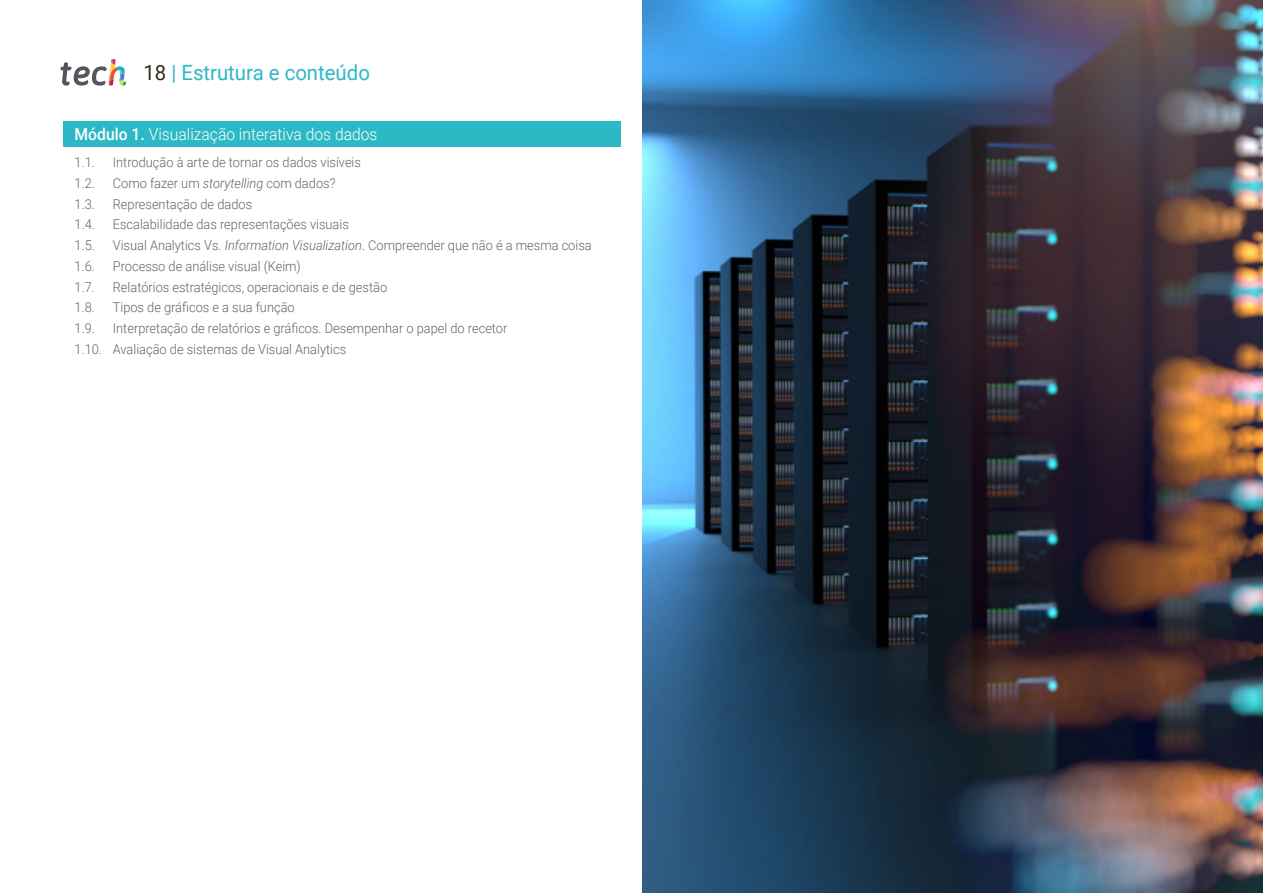
<style>
.page{position:relative;width:1263px;height:893px;background:#fff}
.page>*{position:absolute;margin:0;border:0;box-sizing:border-box;transform-origin:0 0}
.t1{font:21px "Roboto";color:#2db8c5}
.t2{font:300 16.5px "Roboto";color:#fff;scale:.95 1}
.t3{font:300 13.5px/20.7px "Roboto";color:#61646a;scale:.95 1}
.s1{color:#312e20}
.s2{font-weight:500}
.s3{font-style:italic}
</style>
<div class="page">
<div style="left:63px;top:121px;width:558px;height:25px;background:#2db8c5"></div>
<svg style="left:61px;top:59px;width:65px;height:27px"></svg>
<img style="left:642px;top:0;width:621px;height:893px">
<h1 class="t1" style="left:144px;top:57px;width:228px"><span class="s1">18</span> | Estrutura e conteúdo</h1>
<p class="t2" style="left:75px;top:123px;width:320px"><span class="s2">Módulo 1.</span> Visualização interativa dos dados</p>
<p class="t3" style="left:75px;top:151px;width:23px">1.1.</p>
<p class="t3" style="left:113px;top:151px;width:263px">Introdução à arte de tornar os dados visíveis</p>
<p class="t3" style="left:75px;top:172px;width:23px">1.2.</p>
<p class="t3" style="left:113px;top:172px;width:236px">Como fazer um <span class="s3">storytelling</span> com dados?</p>
<p class="t3" style="left:75px;top:193px;width:23px">1.3.</p>
<p class="t3" style="left:113px;top:193px;width:148px">Representação de dados</p>
<p class="t3" style="left:75px;top:214px;width:23px">1.4.</p>
<p class="t3" style="left:113px;top:214px;width:250px">Escalabilidade das representações visuais</p>
<p class="t3" style="left:75px;top:234px;width:23px">1.5.</p>
<p class="t3" style="left:113px;top:234px;width:506px">Visual Analytics Vs. <span class="s3">Information Visualization</span>. Compreender que não é a mesma coisa</p>
<p class="t3" style="left:75px;top:255px;width:23px">1.6.</p>
<p class="t3" style="left:113px;top:255px;width:199px">Processo de análise visual (Keim)</p>
<p class="t3" style="left:75px;top:276px;width:23px">1.7.</p>
<p class="t3" style="left:113px;top:276px;width:290px">Relatórios estratégicos, operacionais e de gestão</p>
<p class="t3" style="left:75px;top:297px;width:23px">1.8.</p>
<p class="t3" style="left:113px;top:297px;width:193px">Tipos de gráficos e a sua função</p>
<p class="t3" style="left:75px;top:317px;width:23px">1.9.</p>
<p class="t3" style="left:75px;top:317px;width:457px;text-indent:38px">Interpretação de relatórios e gráficos. Desempenhar o papel do recetor<br>1.10. Avaliação de sistemas de Visual Analytics</p>
</div>
